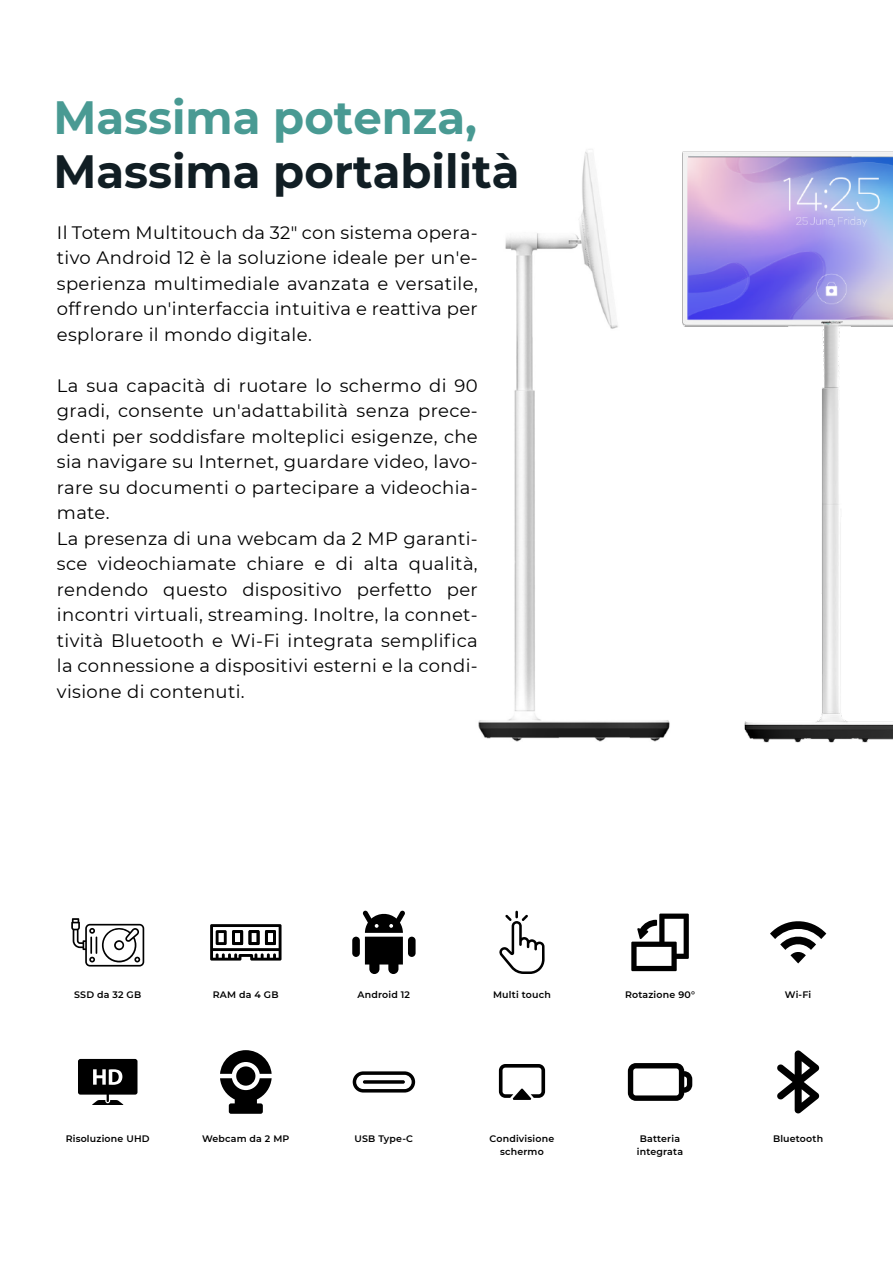
<style>
.page{position:relative;width:893px;height:1263px;background:#fff}
.page>*{position:absolute;margin:0;border:0;box-sizing:border-box;transform-origin:0 0}
.t1{font:700 46.5px "Montserrat";color:#111e24}
.t2{font:700 46.5px "Montserrat";color:#499a93}
.t3{font:18px/25.5px "Montserrat";letter-spacing:.02em;color:#000;text-align:justify}
.t4{font:600 9.45px/13.4px "Montserrat";letter-spacing:.02em;color:#000;text-align:center}
</style>
<div class="page">
<img style="left:478px;top:149px;width:415px;height:594px">
<svg style="left:71px;top:918px;width:73px;height:48px"></svg>
<svg style="left:210px;top:924px;width:72px;height:36px"></svg>
<svg style="left:362px;top:911px;width:43px;height:63px"></svg>
<div style="left:408px;top:937px;width:8px;height:20px;background:#000;border-radius:4px"></div>
<div style="left:352px;top:937px;width:8px;height:20px;background:#000;border-radius:4px"></div>
<svg style="left:499px;top:911px;width:46px;height:63px"></svg>
<svg style="left:631px;top:913px;width:58px;height:58px"></svg>
<svg style="left:770px;top:921px;width:56px;height:42px"></svg>
<svg style="left:78px;top:1059px;width:59px;height:46px"></svg>
<svg style="left:220px;top:1050px;width:52px;height:64px"></svg>
<div style="left:236px;top:1066px;width:19px;height:20px;background:#000;border-radius:50%"></div>
<svg style="left:353px;top:1071px;width:62px;height:21px"></svg>
<svg style="left:499px;top:1064px;width:46px;height:36px"></svg>
<svg style="left:628px;top:1063px;width:64px;height:38px"></svg>
<svg style="left:777px;top:1050px;width:43px;height:64px"></svg>
<h1 class="t2" style="left:53px;top:84px;width:425px">Massima potenza,</h1>
<h1 class="t1" style="left:53px;top:138px;width:468px">Massima portabilità</h1>
<p class="t3" style="left:57px;top:219px;width:422px">Il Totem Multitouch da 32" con sistema opera&shy;tivo Android 12 è la soluzione ideale per un'e&shy;sperienza multimediale avanzata e versatile, offrendo un'interfaccia intuitiva e reattiva per esplorare il mondo digitale.</p>
<p class="t3" style="left:57px;top:372px;width:422px;text-align:left">La sua capacità di ruotare lo schermo di 90 gradi, consente un'adattabilità senza prece&shy;denti per soddisfare molteplici esigenze, che sia navigare su Internet, guardare video, lavo&shy;rare su documenti o partecipare a videochia&shy;mate.<br>La presenza di una webcam da 2 MP garanti&shy;sce videochiamate chiare e di alta qualità, rendendo questo dispositivo perfetto per incontri virtuali, streaming. Inoltre, la connet&shy;tività Bluetooth e Wi-Fi integrata semplifica la connessione a dispositivi esterni e la condi&shy;visione di contenuti.</p>
<p class="t4" style="left:74px;top:988px;width:69px">SSD da 32 GB</p>
<p class="t4" style="left:213px;top:988px;width:67px">RAM da 4 GB</p>
<p class="t4" style="left:358px;top:988px;width:54px">Android 12</p>
<p class="t4" style="left:493px;top:988px;width:59px">Multi touch</p>
<p class="t4" style="left:625px;top:988px;width:71px">Rotazione 90°</p>
<p class="t4" style="left:785px;top:988px;width:28px">Wi-Fi</p>
<p class="t4" style="left:66px;top:1131px;width:85px">Risoluzione UHD</p>
<p class="t4" style="left:202px;top:1131px;width:89px">Webcam da 2 MP</p>
<p class="t4" style="left:355px;top:1131px;width:60px">USB Type-C</p>
<p class="t4" style="left:490px;top:1131px;width:66px">Condivisione schermo</p>
<p class="t4" style="left:637px;top:1131px;width:48px">Batteria integrata</p>
<p class="t4" style="left:773px;top:1131px;width:52px">Bluetooth</p>
</div>
